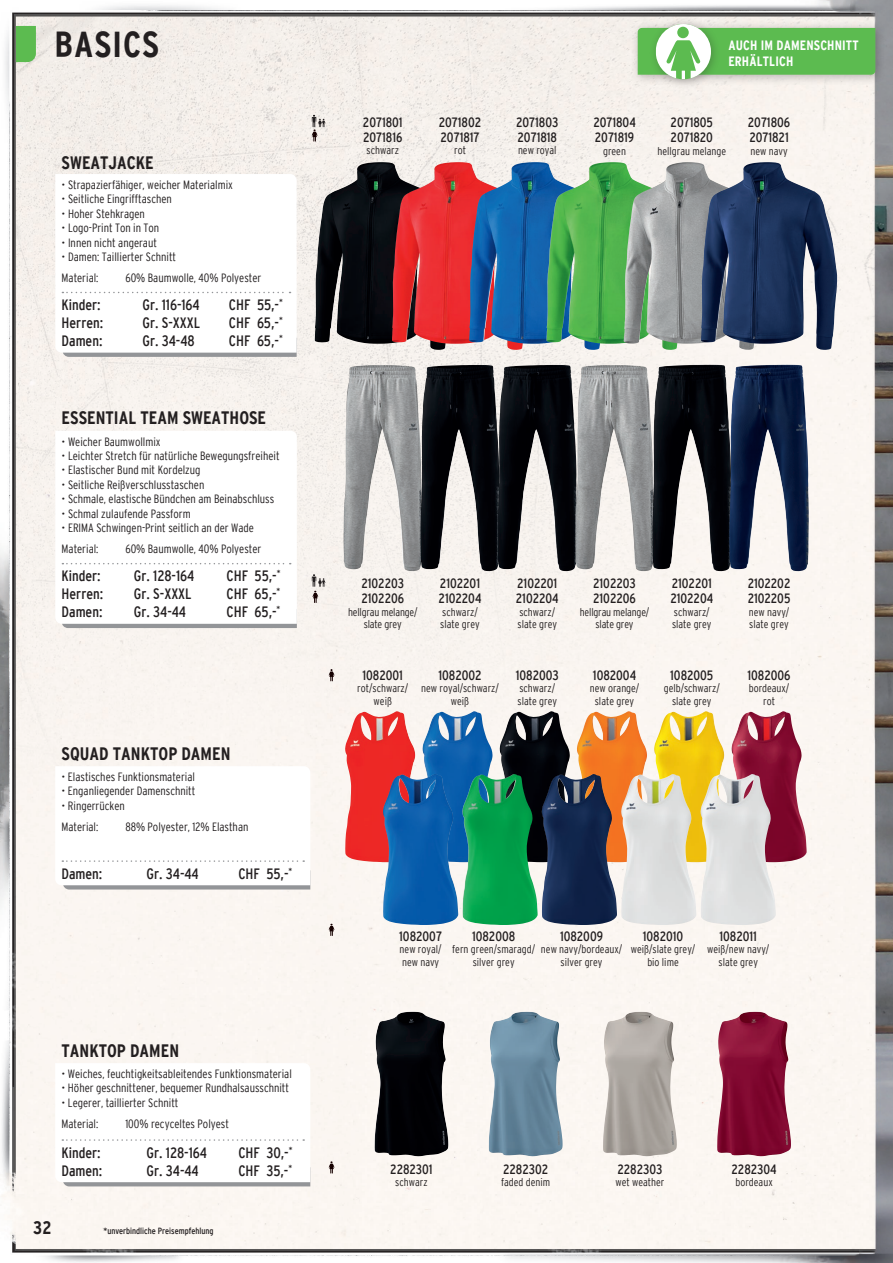
<style>
.page{position:relative;width:893px;height:1263px;background:#fff}
.page>*{position:absolute;margin:0;border:0;box-sizing:border-box;transform-origin:0 0}
.t1{font:700 condensed 36px "Interstate";letter-spacing:.03em;color:#231f20}
.t2{font:700 condensed 18px "Interstate";color:#231f20}
.t3{font:condensed 15px/18px "Interstate";color:#231f20;text-align:justify}
.t4{font:condensed 13.5px/15px "Interstate";color:#231f20}
.t5{font:700 condensed 13.5px/16.2px "Interstate";letter-spacing:.01em;color:#fff}
.t6{font:300 condensed 12px/20.9px "Interstate";color:#231f20}
.t7{font:300 condensed 11.1px/12.5px "Interstate";color:#231f20;text-align:center}
.t8{font:condensed 9px "Interstate";color:#231f20}
</style>
<div class="page">
<img style="left:0;top:0;width:893px;height:1263px">
<img style="left:654px;top:711px;width:75px;height:151px">
<img style="left:344px;top:365px;width:47px;height:204px">
<svg style="left:312px;top:115px;width:14px;height:27px"></svg>
<img style="left:315px;top:162px;width:66px;height:182px">
<img style="left:392px;top:162px;width:63px;height:182px">
<img style="left:469px;top:162px;width:66px;height:182px">
<img style="left:546px;top:162px;width:64px;height:182px">
<img style="left:624px;top:162px;width:77px;height:182px">
<img style="left:701px;top:162px;width:63px;height:182px">
<div style="left:630px;top:20px;width:256px;height:65px;background:#231f20;opacity:.3"></div>
<div style="left:648px;top:17px;width:74px;height:73px;background:#231f20;opacity:.3"></div>
<svg style="left:638px;top:24px;width:237px;height:55px;background:#80c675"></svg>
<img style="left:420px;top:365px;width:58px;height:204px">
<svg style="left:312px;top:574px;width:14px;height:29px"></svg>
<img style="left:498px;top:365px;width:57px;height:204px">
<img style="left:575px;top:365px;width:47px;height:204px">
<img style="left:652px;top:365px;width:58px;height:204px">
<img style="left:729px;top:365px;width:58px;height:204px">
<img style="left:375px;top:1012px;width:73px;height:144px">
<img style="left:345px;top:711px;width:75px;height:151px">
<img style="left:731px;top:711px;width:76px;height:151px">
<img style="left:489px;top:1012px;width:74px;height:144px">
<img style="left:422px;top:711px;width:76px;height:151px">
<img style="left:383px;top:774px;width:75px;height:151px">
<img style="left:603px;top:1012px;width:74px;height:144px">
<img style="left:500px;top:711px;width:75px;height:151px">
<img style="left:462px;top:774px;width:76px;height:151px">
<img style="left:717px;top:1012px;width:74px;height:144px">
<img style="left:577px;top:711px;width:75px;height:151px">
<img style="left:542px;top:774px;width:75px;height:151px">
<img style="left:621px;top:774px;width:75px;height:151px">
<img style="left:701px;top:774px;width:75px;height:151px">
<svg style="left:329px;top:1161px;width:6px;height:13px"></svg>
<svg style="left:329px;top:669px;width:6px;height:12px"></svg>
<svg style="left:329px;top:923px;width:6px;height:13px"></svg>
<svg style="left:55px;top:174px;width:242px;height:183px"></svg>
<svg style="left:62px;top:624px;width:235px;height:4px"></svg>
<svg style="left:55px;top:431px;width:242px;height:193px"></svg>
<svg style="left:62px;top:563px;width:229px;height:1px"></svg>
<svg style="left:55px;top:1063px;width:255px;height:123px"></svg>
<svg style="left:55px;top:766px;width:255px;height:123px"></svg>
<svg style="left:16px;top:26px;width:20px;height:36px"></svg>
<h1 class="t1" style="left:54px;top:24px;width:106px">BASICS</h1>
<p class="t5" style="left:728px;top:37px;width:132px">AUCH IM DAMENSCHNITT<br>ERHÄLTLICH</p>
<h2 class="t2" style="left:62px;top:152px;width:94px">SWEATJACKE</h2>
<p class="t6" style="left:62px;top:174px;width:173px">• Strapazierfähiger, weicher Materialmix</p>
<p class="t6" style="left:62px;top:189px;width:112px">• Seitliche Eingrifftaschen</p>
<p class="t6" style="left:62px;top:203px;width:85px">• Hoher Stehkragen</p>
<p class="t6" style="left:62px;top:217px;width:99px">• Logo-Print Ton in Ton</p>
<p class="t6" style="left:62px;top:232px;width:97px">• Innen nicht angeraut</p>
<p class="t6" style="left:62px;top:246px;width:116px">• Damen: Taillierter Schnitt<br>Material:</p>
<p class="t6" style="left:125px;top:267px;width:137px">60% Baumwolle, 40% Polyester</p>
<p class="t3" style="left:62px;top:296px;width:41px">Kinder:</p>
<p class="t3" style="left:142px;top:296px;width:59px">Gr. 116-164</p>
<p class="t3" style="left:62px;top:314px;width:43px">Herren:</p>
<p class="t3" style="left:142px;top:314px;width:59px">Gr. S-XXXL</p>
<p class="t3" style="left:62px;top:332px;width:42px">Damen:</p>
<p class="t3" style="left:142px;top:332px;width:54px">Gr. 34-48</p>
<p class="t3" style="left:229px;top:296px;width:55px">CHF 55,-<sup>* </sup>CHF 65,-<sup>* </sup>CHF 65,-<sup>*</sup></p>
<p class="t4" style="left:363px;top:115px;width:41px">2071801<br>2071816</p>
<p class="t7" style="left:367px;top:144px;width:34px">schwarz</p>
<p class="t4" style="left:439px;top:115px;width:44px">2071802<br>2071817</p>
<p class="t7" style="left:454px;top:144px;width:13px">rot</p>
<p class="t4" style="left:516px;top:115px;width:44px">2071803<br>2071818</p>
<p class="t7" style="left:518px;top:144px;width:40px">new royal</p>
<p class="t4" style="left:593px;top:115px;width:44px">2071804<br>2071819</p>
<p class="t7" style="left:603px;top:144px;width:24px">green</p>
<p class="t4" style="left:671px;top:115px;width:44px">2071805<br>2071820</p>
<p class="t7" style="left:657px;top:144px;width:70px">hellgrau melange</p>
<p class="t4" style="left:748px;top:115px;width:44px">2071806<br>2071821</p>
<p class="t7" style="left:750px;top:144px;width:39px">new navy</p>
<h2 class="t2" style="left:62px;top:408px;width:206px">ESSENTIAL TEAM SWEATHOSE</h2>
<p class="t6" style="left:62px;top:431px;width:100px">• Weicher Baumwollmix</p>
<p class="t6" style="left:62px;top:445px;width:219px">• Leichter Stretch für natürliche Bewegungsfreiheit</p>
<p class="t6" style="left:62px;top:460px;width:140px">• Elastischer Bund mit Kordelzug</p>
<p class="t6" style="left:62px;top:474px;width:144px">• Seitliche Reißverschlusstaschen</p>
<p class="t6" style="left:62px;top:488px;width:214px">• Schmale, elastische Bündchen am Beinabschluss</p>
<p class="t6" style="left:62px;top:503px;width:131px">• Schmal zulaufende Passform</p>
<p class="t6" style="left:62px;top:517px;width:194px">• ERIMA Schwingen-Print seitlich an der Wade<br>Material:</p>
<p class="t6" style="left:125px;top:538px;width:137px">60% Baumwolle, 40% Polyester</p>
<p class="t3" style="left:62px;top:567px;width:41px">Kinder:</p>
<p class="t3" style="left:134px;top:567px;width:62px">Gr. 128-164</p>
<p class="t3" style="left:62px;top:585px;width:43px">Herren:</p>
<p class="t3" style="left:134px;top:585px;width:59px">Gr. S-XXXL</p>
<p class="t3" style="left:62px;top:603px;width:42px">Damen:</p>
<p class="t3" style="left:134px;top:603px;width:54px">Gr. 34-44</p>
<p class="t3" style="left:227px;top:567px;width:55px">CHF 55,-<sup>* </sup>CHF 65,-<sup>* </sup>CHF 65,-<sup>*</sup></p>
<p class="t4" style="left:670px;top:576px;width:44px">2102201<br>2102204</p>
<p class="t4" style="left:361px;top:576px;width:44px">2102203<br>2102206</p>
<p class="t7" style="left:348px;top:605px;width:71px">hellgrau melange/ slate grey</p>
<p class="t4" style="left:439px;top:576px;width:44px">2102201<br>2102204</p>
<p class="t7" style="left:440px;top:605px;width:41px;text-align:left">schwarz/ slate grey</p>
<p class="t4" style="left:516px;top:576px;width:44px">2102201<br>2102204</p>
<p class="t7" style="left:518px;top:605px;width:41px;text-align:left">schwarz/ slate grey</p>
<p class="t4" style="left:593px;top:576px;width:44px">2102203<br>2102206</p>
<p class="t7" style="left:580px;top:605px;width:71px">hellgrau melange/ slate grey</p>
<p class="t7" style="left:672px;top:605px;width:41px;text-align:left">schwarz/ slate grey</p>
<p class="t4" style="left:363px;top:668px;width:42px">1082001</p>
<p class="t7" style="left:357px;top:682px;width:52px">rot/schwarz/ weiß</p>
<p class="t4" style="left:438px;top:668px;width:45px">1082002</p>
<p class="t7" style="left:421px;top:682px;width:79px">new royal/schwarz/ weiß</p>
<p class="t4" style="left:516px;top:668px;width:45px">1082003</p>
<p class="t7" style="left:518px;top:682px;width:41px;text-align:left">schwarz/ slate grey</p>
<p class="t4" style="left:593px;top:668px;width:45px">1082004</p>
<p class="t7" style="left:590px;top:682px;width:51px">new orange/ slate grey</p>
<p class="t4" style="left:670px;top:668px;width:45px">1082005</p>
<p class="t7" style="left:664px;top:682px;width:58px">gelb/schwarz/ slate grey</p>
<h2 class="t2" style="left:62px;top:743px;width:170px">SQUAD TANKTOP DAMEN</h2>
<p class="t6" style="left:62px;top:766px;width:135px">• Elastisches Funktionsmaterial</p>
<p class="t6" style="left:62px;top:781px;width:135px">• Enganliegender Damenschnitt</p>
<p class="t6" style="left:62px;top:795px;width:65px">• Ringerrücken<br>Material:</p>
<p class="t6" style="left:125px;top:816px;width:125px">88% Polyester, 12% Elasthan</p>
<p class="t3" style="left:62px;top:864px;width:42px">Damen:</p>
<p class="t3" style="left:147px;top:864px;width:54px">Gr. 34-44</p>
<p class="t3" style="left:238px;top:864px;width:55px">CHF 55,-<sup>*</sup></p>
<p class="t4" style="left:748px;top:576px;width:44px">2102202<br>2102205</p>
<p class="t7" style="left:749px;top:605px;width:42px;text-align:left">new navy/ slate grey</p>
<p class="t4" style="left:747px;top:668px;width:45px">1082006</p>
<p class="t7" style="left:749px;top:682px;width:42px">bordeaux/ rot</p>
<h2 class="t2" style="left:62px;top:1040px;width:119px">TANKTOP DAMEN</h2>
<p class="t6" style="left:62px;top:1063px;width:232px">• Weiches, feuchtigkeitsableitendes Funktionsmaterial</p>
<p class="t6" style="left:62px;top:1078px;width:229px">• Höher geschnittener, bequemer Rundhalsausschnitt</p>
<p class="t6" style="left:62px;top:1092px;width:118px">• Legerer, taillierter Schnitt<br>Material:</p>
<p class="t6" style="left:125px;top:1113px;width:105px">100% recyceltes Polyest</p>
<p class="t3" style="left:62px;top:1143px;width:41px">Kinder:</p>
<p class="t3" style="left:147px;top:1143px;width:62px">Gr. 128-164</p>
<p class="t3" style="left:62px;top:1161px;width:42px">Damen:</p>
<p class="t3" style="left:147px;top:1161px;width:54px">Gr. 34-44</p>
<p class="t3" style="left:238px;top:1143px;width:56px">CHF 30,-<sup>*<br></sup>CHF 35,-<sup>*</sup></p>
<h2 class="t2" style="left:33px;top:1218px;width:20px">32</h2>
<p class="t8" style="left:103px;top:1226px;width:112px">*unverbindliche Preisempfehlung</p>
<p class="t4" style="left:399px;top:928px;width:44px">1082007</p>
<p class="t7" style="left:400px;top:943px;width:43px;text-align:left">new royal/ new navy</p>
<p class="t4" style="left:472px;top:928px;width:45px">1082008</p>
<p class="t7" style="left:452px;top:943px;width:84px">fern green/smaragd/ silver grey</p>
<p class="t4" style="left:560px;top:928px;width:45px">1082009</p>
<p class="t7" style="left:541px;top:943px;width:83px">new navy/bordeaux/ silver grey</p>
<p class="t4" style="left:643px;top:928px;width:42px">1082010</p>
<p class="t7" style="left:631px;top:943px;width:66px">weiß/slate grey/ bio lime</p>
<p class="t4" style="left:719px;top:928px;width:39px">1082011</p>
<p class="t7" style="left:707px;top:943px;width:64px">weiß/new navy/ slate grey</p>
<p class="t4" style="left:390px;top:1162px;width:44px">2282301</p>
<p class="t7" style="left:395px;top:1176px;width:34px">schwarz</p>
<p class="t4" style="left:503px;top:1162px;width:47px">2282302</p>
<p class="t7" style="left:501px;top:1176px;width:51px">faded denim</p>
<p class="t4" style="left:617px;top:1162px;width:46px">2282303</p>
<p class="t7" style="left:615px;top:1176px;width:50px">wet weather</p>
<p class="t4" style="left:731px;top:1162px;width:47px">2282304</p>
<p class="t7" style="left:735px;top:1176px;width:39px">bordeaux</p>
</div>
